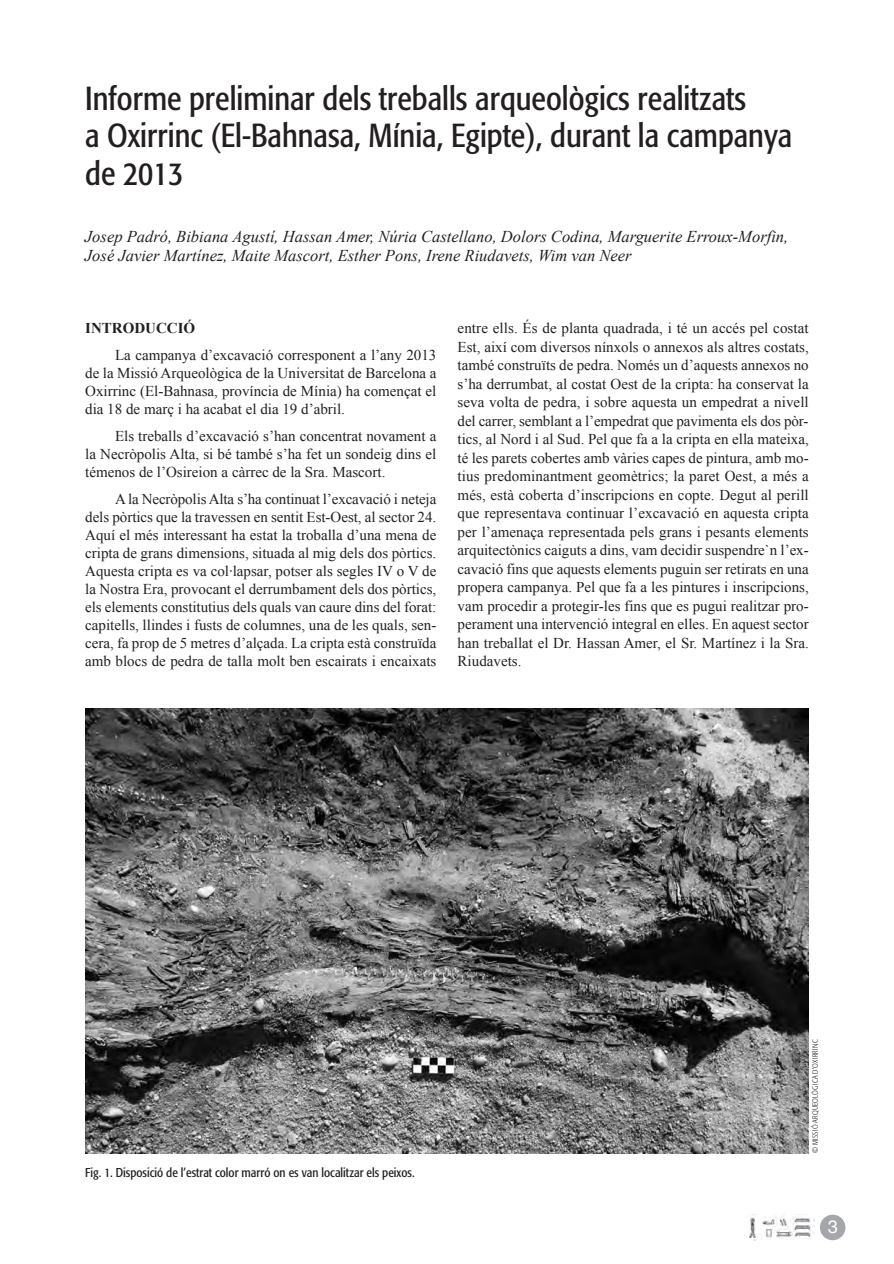
<style>
.page{position:relative;width:894px;height:1264px;background:#fff}
.page>*{position:absolute;margin:0;border:0;box-sizing:border-box;transform-origin:0 0}
.t1{font:condensed 33px/37.5px "Formata";color:#231f20}
.t2{font:18px "Helvetica LT Std";color:#fff}
.t3{font:italic 16.5px/19.8px "Times New Roman";color:#231f20}
.t4{font:15px/18.5px "Times New Roman";color:#231f20;text-align:justify}
.t5{font:700 15px "Times New Roman";color:#231f20}
.t6{font:condensed 12.75px "Formata";color:#231f20}
.t7{font:300 condensed 7.5px "Formata";letter-spacing:.03em;color:#231f20}
</style>
<div class="page">
<div style="left:819px;top:1214px;width:26px;height:25px;background:#a5a6aa;border-radius:50%"></div>
<img style="left:744px;top:1214px;width:70px;height:25px">
<img style="left:85px;top:708px;width:723px;height:444px">
<h1 class="t1" style="left:85px;top:82px;width:708px">Informe preliminar dels treballs arqueològics realitzats<br>a Oxirrinc (El-Bahnasa, Mínia, Egipte), durant la campanya de 2013</h1>
<p class="t3" style="left:85px;top:226px;width:704px">Josep Padró, Bibiana Agustí, Hassan Amer, Núria Castellano, Dolors Codina, Marguerite Erroux-Morfin,<br>José Javier Martínez, Maite Mascort, Esther Pons, Irene Riudavets, Wim van Neer</p>
<p class="t5" style="left:85px;top:319px;width:111px">INtRODUCCIó</p>
<p class="t4" style="left:85px;top:346px;width:352px;line-height:18px;text-indent:30px">La campanya d’excavació corresponent a l’any 2013 de la Missió Arqueològica de la Universitat de Barcelona a Oxirrinc (El-Bahnasa, província de Mínia) ha començat el dia 18 de març i ha acabat el dia 19 d’abril.</p>
<p class="t4" style="left:85px;top:427px;width:352px;line-height:18px;text-indent:30px">Els treballs d’excavació s’han concentrat novament a la Necròpolis Alta, si bé també s’ha fet un sondeig dins el témenos de l’Osireion a càrrec de la Sra. Mascort.</p>
<p class="t4" style="left:85px;top:490px;width:352px;line-height:18px;text-indent:30px">A la Necròpolis Alta s’ha continuat l’excavació i neteja dels pòrtics que la travessen en sentit Est-Oest, al sector 24.<br>Aquí el més interessant ha estat la troballa d’una mena de cripta de grans dimensions, situada al mig dels dos pòrtics.<br>Aquesta cripta es va col·lapsar, potser als segles IV o V de la Nostra Era, provocant el derrumbament dels dos pòrtics, els elements constitutius dels quals van caure dins del forat: capitells, llindes i fusts de columnes, una de les quals, sen&shy;cera, fa prop de 5 metres d’alçada. La cripta està construïda amb blocs de pedra de talla molt ben escairats i encaixats</p>
<p class="t4" style="left:457px;top:319px;width:352px">entre ells. És de planta quadrada, i té un accés pel costat Est, així com diversos nínxols o annexos als altres costats, també construïts de pedra. Només un d’aquests annexos no s’ha derrumbat, al costat Oest de la cripta: ha conservat la seva volta de pedra, i sobre aquesta un empedrat a nivell del carrer, semblant a l’empedrat que pavimenta els dos pòr&shy;tics, al Nord i al Sud. Pel que fa a la cripta en ella mateixa, té les parets cobertes amb vàries capes de pintura, amb mo&shy;tius predominantment geomètrics; la paret Oest, a més a més, està coberta d’inscripcions en copte. Degut al perill que representava continuar l’excavació en aquesta cripta per l’amenaça representada pels grans i pesants elements arquitectònics caiguts a dins, vam decidir suspendre`n l’ex&shy;cavació fins que aquests elements puguin ser retirats en una propera campanya. Pel que fa a les pintures i inscripcions, vam procedir a protegir-les fins que es pugui realitzar pro&shy;perament una intervenció integral en elles. En aquest sector han treballat el Dr. Hassan Amer, el Sr. Martínez i la Sra.<br>Riudavets.</p>
<p class="t6" style="left:85px;top:1166px;width:331px">Fig. 1. Disposició de l’estrat color marró on es van localitzar els peixos.</p>
<p class="t7" style="left:811px;top:1152px;width:115px;rotate:-90deg">© MISSIÓ ARQUEOLÒGICA D’OXIRRINC</p>
<p class="t2" style="left:827px;top:1220px;width:12px">3</p>
</div>
